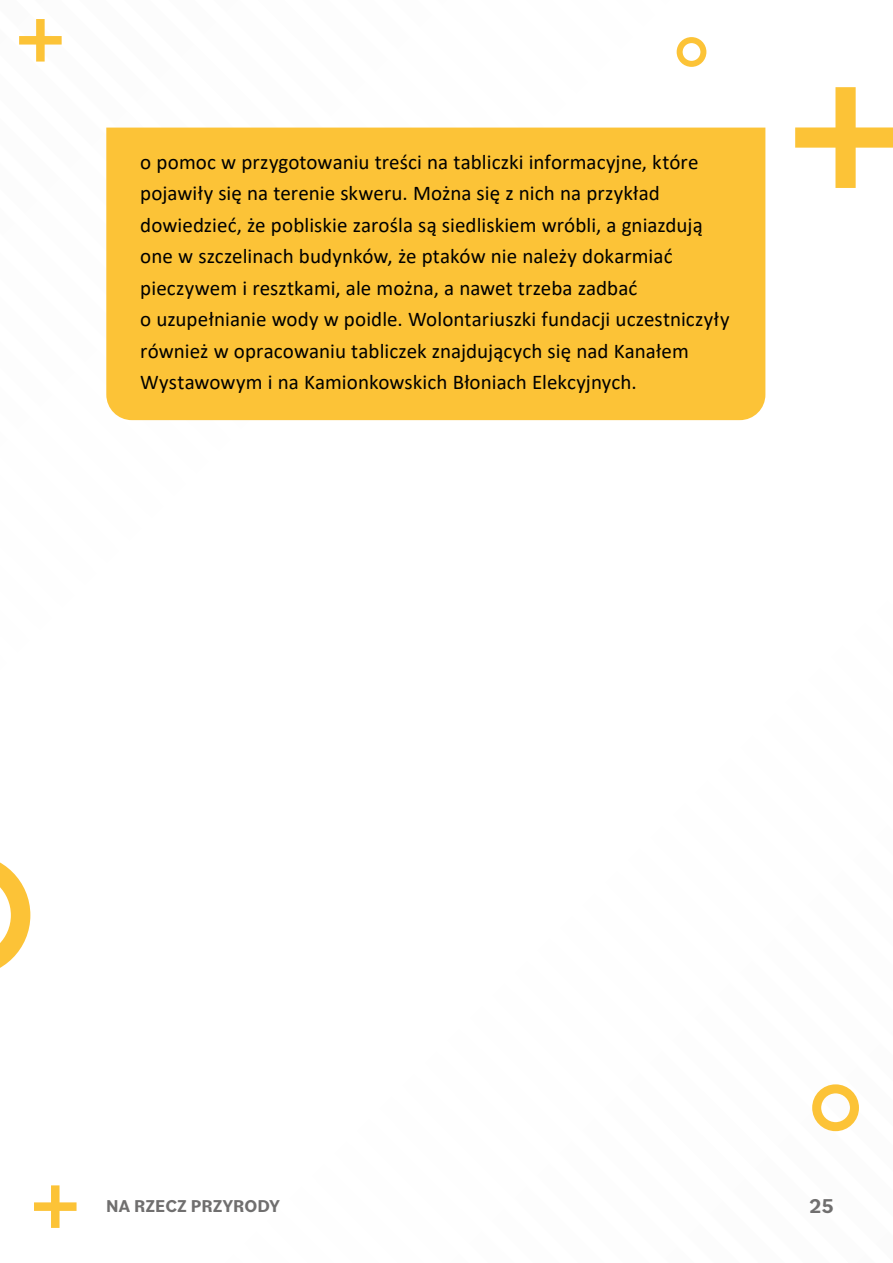
<style>
.page{position:relative;width:893px;height:1263px;background:#fff}
.page>*{position:absolute;margin:0;border:0;box-sizing:border-box;transform-origin:0 0}
.ramka_niebieska{font:21px/31.5px "Calibri";letter-spacing:.005em;color:#000}
.t1{font:700 21px "Bilo";color:#706f6f}
.t2{font:700 18px "Bilo";color:#706f6f}
</style>
<div class="page">
<svg style="left:19px;top:19px;width:43px;height:43px"></svg>
<svg style="left:795px;top:87px;width:98px;height:101px"></svg>
<svg style="left:34px;top:1185px;width:43px;height:43px"></svg>
<div style="left:677px;top:37px;width:29px;height:30px;border:6px solid #fcc337;border-radius:50%"></div>
<div style="left:812px;top:1084px;width:47px;height:47px;border:9px solid #fcc337;border-radius:50%"></div>
<svg style="left:0;top:862px;width:30px;height:106px"></svg>
<div style="left:106px;top:128px;width:659px;height:292px;background:#fcc337"></div>
<p class="ramka_niebieska" style="left:140px;top:146px;width:591px">o pomoc w przygotowaniu treści na tabliczki informacyjne, które pojawiły się na terenie skweru. Można się z nich na przykład dowiedzieć, że pobliskie zarośla są siedliskiem wróbli, a gniazdują one w szczelinach budynków, że ptaków nie należy dokarmiać pieczywem i resztkami, ale można, a nawet trzeba zadbać<br>o uzupełnianie wody w poidle. Wolontariuszki fundacji uczestniczyły również w opracowaniu tabliczek znajdujących się nad Kanałem Wystawowym i na Kamionkowskich Błoniach Elekcyjnych.</p>
<p class="t2" style="left:106px;top:1194px;width:175px">NA RZECZ PRZYRODY</p>
<p class="t1" style="left:810px;top:1192px;width:26px">25</p>
</div>
